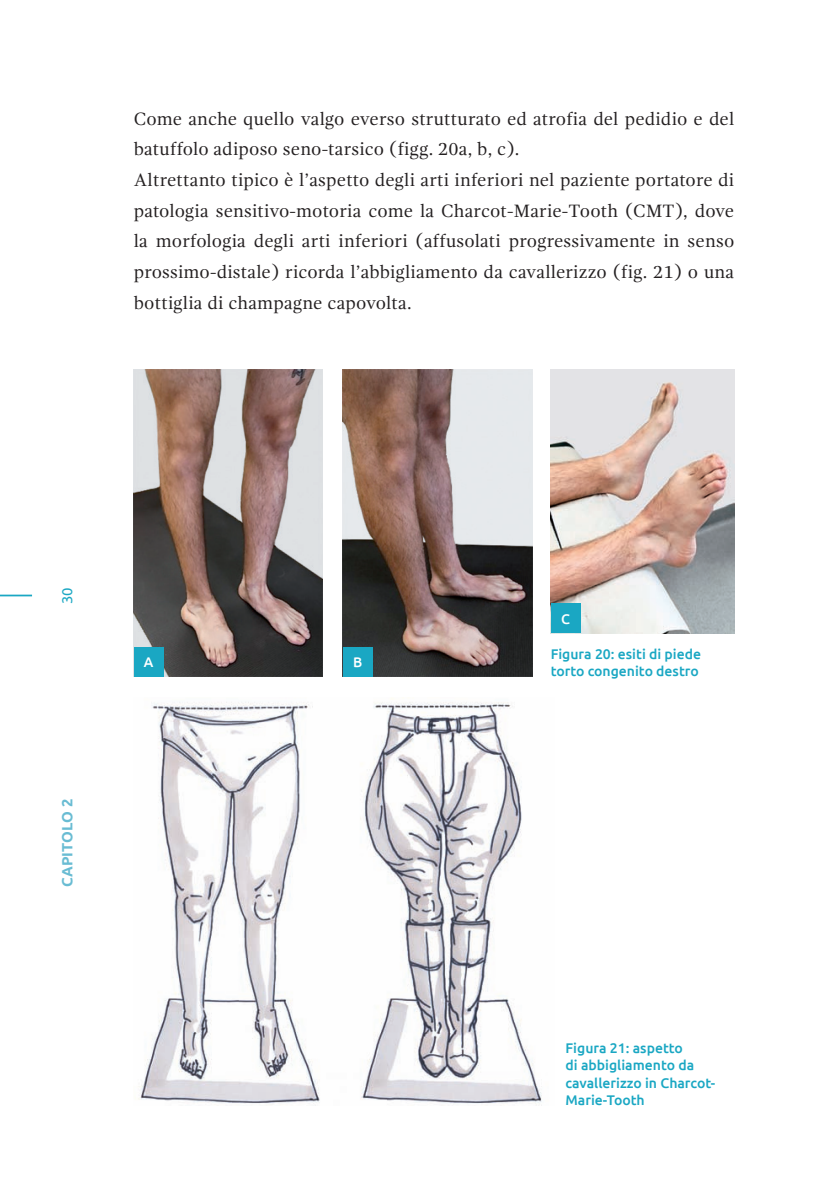
<style>
.page{position:relative;width:834px;height:1191px;background:#fff}
.page>*{position:absolute;margin:0;border:0;box-sizing:border-box;transform-origin:0 0}
.t1{font:18.38px/30.6px "Gandhi Serif";letter-spacing:.01em;color:#231f20}
.t2{font:700 14.88px "Ubuntu";letter-spacing:.01em;color:#69bcd3}
.t3{font:14.88px "Ubuntu";color:#1aa7c3}
.t4{font:500 14px/17.5px "Ubuntu";color:#1aa7c3}
.t5{font:500 14px "Ubuntu";color:#fff}
</style>
<div class="page">
<hr style="left:0;top:594px;width:32px;height:2px;background:#1aa7c3">
<img style="left:138px;top:702px;width:404px;height:403px">
<img style="left:134px;top:370px;width:189px;height:306px">
<img style="left:343px;top:370px;width:190px;height:306px">
<img style="left:550px;top:370px;width:184px;height:263px">
<div style="left:134px;top:646px;width:29px;height:30px;background:#1aa7c3"></div>
<div style="left:343px;top:646px;width:30px;height:30px;background:#1aa7c3"></div>
<div style="left:550px;top:603px;width:30px;height:30px;background:#1aa7c3"></div>
<p class="t1" style="left:134px;top:103px;width:602px">Come anche quello valgo everso strutturato ed atrofia del pedidio e del batuffolo adiposo seno-tarsico (figg. 20a, b, c).<br>Altrettanto tipico è l’aspetto degli arti inferiori nel paziente portatore di patologia sensitivo-motoria come la Charcot-Marie-Tooth (CMT), dove la morfologia degli arti inferiori (affusolati progressivamente in senso prossimo-distale) ricorda l’abbigliamento da cavallerizzo (fig. 21) o una bottiglia di champagne capovolta.</p>
<p class="t3" style="left:58px;top:603px;width:18px;rotate:-90deg">30</p>
<p class="t2" style="left:58px;top:887px;width:90px;rotate:-90deg">CAPITOLO 2</p>
<p class="t5" style="left:144px;top:653px;width:11px">A</p>
<p class="t5" style="left:353px;top:653px;width:11px">B</p>
<p class="t5" style="left:561px;top:609px;width:10px">C</p>
<p class="t4" style="left:550px;top:644px;width:152px">Figura 20: esiti di piede torto congenito destro</p>
<p class="t4" style="left:565px;top:1038px;width:151px">Figura 21: aspetto<br>di abbigliamento da cavallerizzo in Charcot-<br>Marie-Tooth</p>
</div>
